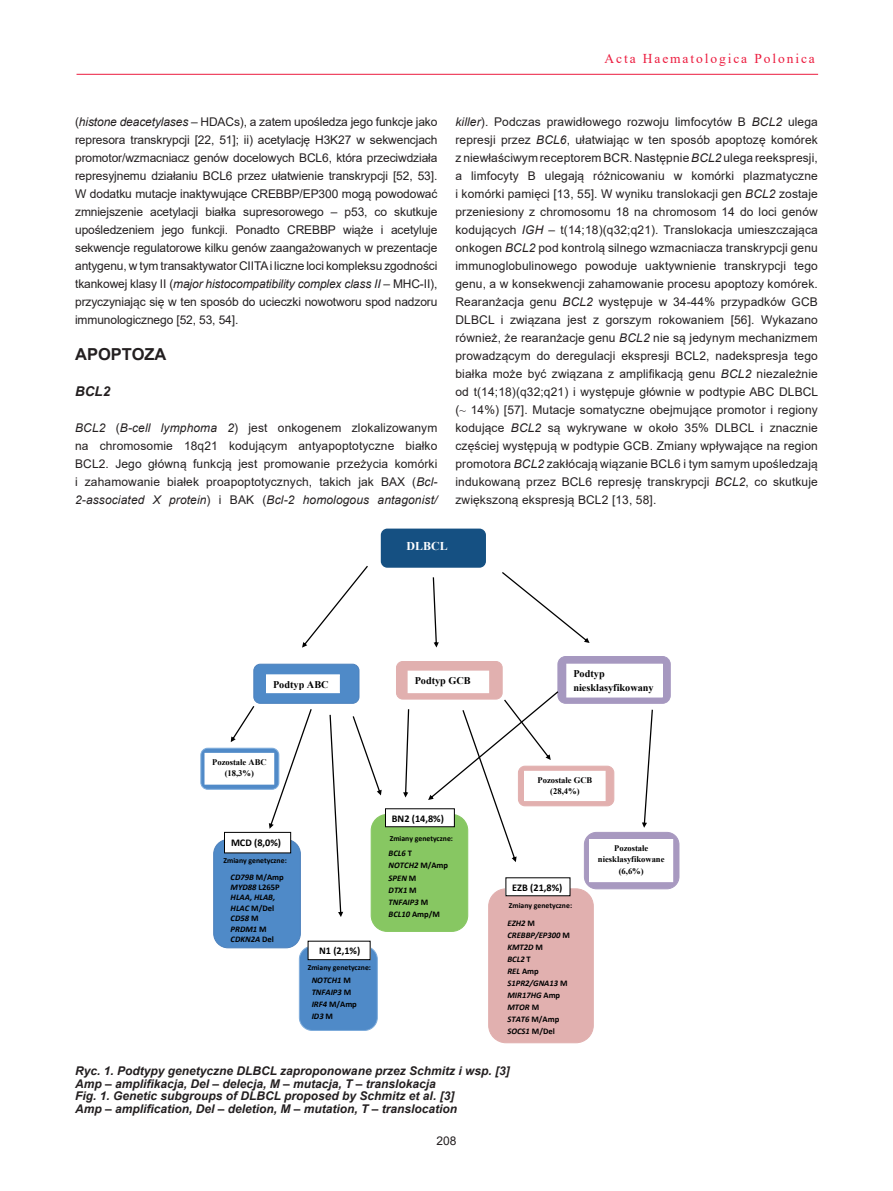
<style>
.page{position:relative;width:893px;height:1191px;background:#fff}
.page>*{position:absolute;margin:0;border:0;box-sizing:border-box;transform-origin:0 0}
.t1{font:700 16.5px "Arial";color:#231f20}
.t2{font:13.5px "Times New Roman";letter-spacing:.14em;color:#ec1b3e}
.t3{font:italic 700 13.5px "Arial";color:#231f20}
.t4{font:12px/18px "Arial";letter-spacing:.01em;color:#231f20;text-align:justify}
.t5{font:italic 700 12px/12.6px "Arial";color:#231f20}
.t6{font:700 12px "Times New Roman";color:#fff}
.t7{font:700 10.2px/13.6px "Times New Roman";color:#000}
.t8{font:700 10.2px "Calibri";color:#000}
.t9{font:italic 700 8.55px/12px "Calibri";color:#000}
.t10{font:700 8.55px/11.2px "Times New Roman";color:#000;text-align:center}
.t11{font:700 7.65px "Calibri";color:#000}
.s1{font-style:italic}
.s2{font-family:"Times New Roman"}
.s3{font-style:normal}
</style>
<div class="page">
<hr style="left:77px;top:74px;width:741px;height:1px;background:#ec1b3e">
<div style="left:381px;top:528px;width:105px;height:40px;background:#155082;border-radius:7px"></div>
<svg style="left:302px;top:566px;width:66px;height:81px"></svg>
<svg style="left:433px;top:577px;width:6px;height:70px"></svg>
<svg style="left:502px;top:572px;width:88px;height:71px"></svg>
<div style="left:396px;top:661px;width:106px;height:38px;background:#e1b0af;border:1px solid #e1b0af;border-radius:6px"></div>
<svg style="left:558px;top:656px;width:113px;height:47px;background:#ac9fc4"></svg>
<div style="left:253px;top:664px;width:106px;height:39px;background:#4f8ac8;border:1px solid #4c81bd;border-radius:7px"></div>
<div style="left:213px;top:839px;width:88px;height:109px;background:#4f8ac8;border:1px solid #4c81bd;border-radius:14px"></div>
<div style="left:267px;top:675px;width:72px;height:17px;background:#fff"></div>
<div style="left:266px;top:674px;width:74px;height:19px;border:1px solid #fff"></div>
<div style="left:408px;top:671px;width:81px;height:21px;background:#fff"></div>
<div style="left:567px;top:664px;width:95px;height:33px;background:#fff"></div>
<div style="left:488px;top:888px;width:106px;height:155px;background:#e1b0af;border:1px solid #e1b0af;border-radius:17px"></div>
<div style="left:371px;top:814px;width:97px;height:117px;background:#87c762;border:1px solid #87c762;border-radius:16px"></div>
<div style="left:299px;top:946px;width:79px;height:84px;background:#4f8ac8;border:1px solid #7eacdb;border-radius:13px"></div>
<div style="left:506px;top:877px;width:64px;height:18px;background:#fff"></div>
<div style="left:385px;top:808px;width:69px;height:18px;background:#fff"></div>
<div style="left:308px;top:941px;width:62px;height:18px;background:#fff"></div>
<div style="left:308px;top:941px;width:62px;height:19px;border:1px solid #000"></div>
<div style="left:224px;top:868px;width:67px;height:78px;background:#4f8ac8"></div>
<svg style="left:231px;top:706px;width:23px;height:36px"></svg>
<svg style="left:269px;top:709px;width:43px;height:119px"></svg>
<svg style="left:353px;top:716px;width:29px;height:79px"></svg>
<svg style="left:403px;top:709px;width:6px;height:88px"></svg>
<svg style="left:201px;top:748px;width:78px;height:41px"></svg>
<div style="left:205px;top:753px;width:69px;height:31px;background:#fff"></div>
<svg style="left:329px;top:715px;width:14px;height:202px"></svg>
<div style="left:518px;top:766px;width:96px;height:40px;background:#e2b0af;border:1px solid #e2b0af;border-radius:7px"></div>
<div style="left:525px;top:771px;width:80px;height:29px;background:#fff"></div>
<div style="left:524px;top:771px;width:81px;height:30px;border:1px solid #fff"></div>
<div style="left:584px;top:832px;width:95px;height:57px;background:#a899c0;border:1px solid #a899c0;border-radius:12px"></div>
<div style="left:590px;top:839px;width:83px;height:42px;background:#fff"></div>
<div style="left:589px;top:839px;width:84px;height:43px;border:1px solid #fff"></div>
<svg style="left:642px;top:709px;width:11px;height:118px"></svg>
<svg style="left:428px;top:691px;width:130px;height:171px"></svg>
<div style="left:224px;top:832px;width:67px;height:21px;background:#fff"></div>
<div style="left:224px;top:832px;width:67px;height:21px;border:1px solid #000"></div>
<p class="t2" style="left:604px;top:49px;width:212px">Acta Haematologica Polonica</p>
<p class="t4" style="left:75px;top:113px;width:364px">(<span class="s1">histone deacetylases</span> – HDACs), a zatem upośledza jego funkcje jako represora transkrypcji [22, 51]; ii) acetylację H3K27 w sekwencjach promotor/wzmacniacz genów docelowych BCL6, która przeciwdziała represyjnemu działaniu BCL6 przez ułatwienie transkrypcji [52, 53].<br>W dodatku mutacje inaktywujące CREBBP/EP300 mogą powodować zmniejszenie acetylacji białka supresorowego – p53, co skutkuje upośledzeniem jego funkcji. Ponadto CREBBP wiąże i acetyluje sekwencje regulatorowe kilku genów zaangażowanych w prezentacje antygenu, w tym transaktywator CIITA i liczne loci kompleksu zgodności tkankowej klasy II (<span class="s1">major histocompatibility complex class II</span> – MHC-II), przyczyniając się w ten sposób do ucieczki nowotworu spod nadzoru immunologicznego [52, 53, 54].</p>
<h1 class="t1" style="left:75px;top:343px;width:93px">APOPTOZA</h1>
<p class="t3" style="left:75px;top:382px;width:37px">BCL2</p>
<p class="t4" style="left:75px;top:419px;width:364px"><span class="s1">BCL2</span> (<span class="s1">B-cell lymphoma 2</span>) jest onkogenem zlokalizowanym na chromosomie 18q21 kodującym antyapoptotyczne białko BCL2. Jego główną funkcją jest promowanie przeżycia komórki i zahamowanie białek proapoptotycznych, takich jak BAX (<span class="s1">Bcl-2-associated X protein</span>) i BAK (<span class="s1">Bcl-2 homologous antagonist/</span></p>
<p class="t4" style="left:455px;top:113px;width:364px"><span class="s1">killer</span>). Podczas prawidłowego rozwoju limfocytów B <span class="s1">BCL2</span> ulega represji przez <span class="s1">BCL6</span>, ułatwiając w ten sposób apoptozę komórek z niewłaściwym receptorem BCR. Następnie <span class="s1">BCL2</span> ulega reekspresji, a limfocyty B ulegają różnicowaniu w komórki plazmatyczne i komórki pamięci [13, 55]. W wyniku translokacji gen <span class="s1">BCL2</span> zostaje przeniesiony z chromosomu 18 na chromosom 14 do loci genów kodujących <span class="s1">IGH</span> – t(14;18)(q32;q21). Translokacja umieszczająca onkogen <span class="s1">BCL2</span> pod kontrolą silnego wzmacniacza transkrypcji genu immunoglobulinowego powoduje uaktywnienie transkrypcji tego genu, a w konsekwencji zahamowanie procesu apoptozy komórek.<br>Rearanżacja genu <span class="s1">BCL2</span> występuje w 34-44% przypadków GCB DLBCL i związana jest z gorszym rokowaniem [56]. Wykazano również, że rearanżacje genu <span class="s1">BCL2</span> nie są jedynym mechanizmem prowadzącym do deregulacji ekspresji BCL2, nadekspresja tego białka może być związana z amplifikacją genu <span class="s1">BCL2</span> niezależnie od t(14;18)(q32;q21) i występuje głównie w podtypie ABC DLBCL (<span class="s2">⁓</span> 14%) [57]. Mutacje somatyczne obejmujące promotor i regiony kodujące <span class="s1">BCL2</span> są wykrywane w około 35% DLBCL i znacznie częściej występują w podtypie GCB. Zmiany wpływające na region promotora <span class="s1">BCL2</span> zakłócają wiązanie BCL6 i tym samym upośledzają indukowaną przez BCL6 represję transkrypcji <span class="s1">BCL2</span>, co skutkuje zwiększoną ekspresją BCL2 [13, 58].</p>
<p class="t6" style="left:407px;top:537px;width:43px">DLBCL</p>
<p class="t7" style="left:273px;top:677px;width:57px">Podtyp ABC</p>
<p class="t7" style="left:415px;top:673px;width:58px">Podtyp GCB</p>
<p class="t7" style="left:573px;top:666px;width:82px">Podtyp niesklasyfikowany</p>
<p class="t10" style="left:212px;top:756px;width:56px">Pozostałe ABC (18,3%)</p>
<p class="t8" style="left:231px;top:835px;width:52px">MCD (8,0%)</p>
<p class="t11" style="left:223px;top:855px;width:65px">Zmiany genetyczne:</p>
<p class="t9" style="left:231px;top:871px;width:55px;line-height:10.5px">CD79B <span class="s3">M/Amp<br></span>MYD88 <span class="s3">L265P<br></span>HLAA, HLAB,<br>HLAC <span class="s3">M/Del<br></span>CD58 <span class="s3">M<br></span>PRDM1 <span class="s3">M<br></span>CDKN2A <span class="s3">Del</span></p>
<p class="t8" style="left:319px;top:943px;width:43px">N1 (2,1%)</p>
<p class="t11" style="left:308px;top:961px;width:65px">Zmiany genetyczne:</p>
<p class="t9" style="left:312px;top:974px;width:47px">NOTCH1 <span class="s3">M<br></span>TNFAIP3 <span class="s3">M<br></span>IRF4 <span class="s3">M/Amp<br></span>ID3 <span class="s3">M</span></p>
<p class="t8" style="left:392px;top:811px;width:54px">BN2 (14,8%)</p>
<p class="t11" style="left:390px;top:833px;width:65px">Zmiany genetyczne:</p>
<p class="t9" style="left:389px;top:847px;width:61px">BCL6 <span class="s3">T<br></span>NOTCH2 <span class="s3">M/Amp<br></span>SPEN <span class="s3">M<br></span>DTX1 <span class="s3">M<br></span>TNFAIP3 <span class="s3">M<br></span>BCL10 <span class="s3">Amp/M</span></p>
<p class="t10" style="left:537px;top:774px;width:56px">Pozostałe GCB (28,4%)</p>
<p class="t8" style="left:512px;top:880px;width:52px">EZB (21,8%)</p>
<p class="t11" style="left:509px;top:900px;width:65px">Zmiany genetyczne:</p>
<p class="t9" style="left:507px;top:916px;width:64px">EZH2 <span class="s3">M<br></span>CREBBP/EP300 <span class="s3">M<br></span>KMT2D <span class="s3">M<br></span>BCL2 <span class="s3">T<br></span>REL <span class="s3">Amp<br></span>S1PR2/GNA13 <span class="s3">M<br></span>MIR17HG <span class="s3">Amp<br></span>MTOR <span class="s3">M<br></span>STAT6 <span class="s3">M/Amp<br></span>SOCS1 <span class="s3">M/Del</span></p>
<p class="t10" style="left:598px;top:842px;width:68px">Pozostałe niesklasyfikowane (6,6%)</p>
<p class="t5" style="left:75px;top:1064px;width:436px">Ryc. 1. Podtypy genetyczne DLBCL zaproponowane przez Schmitz i wsp. [3] Amp – amplifikacja, Del – delecja, M – mutacja, T – translokacja<br>Fig. 1. Genetic subgroups of DLBCL proposed by Schmitz et al. [3]<br>Amp – amplification, Del – deletion, M – mutation, T – translocation</p>
<p class="t4" style="left:436px;top:1132px;width:22px">208</p>
</div>
